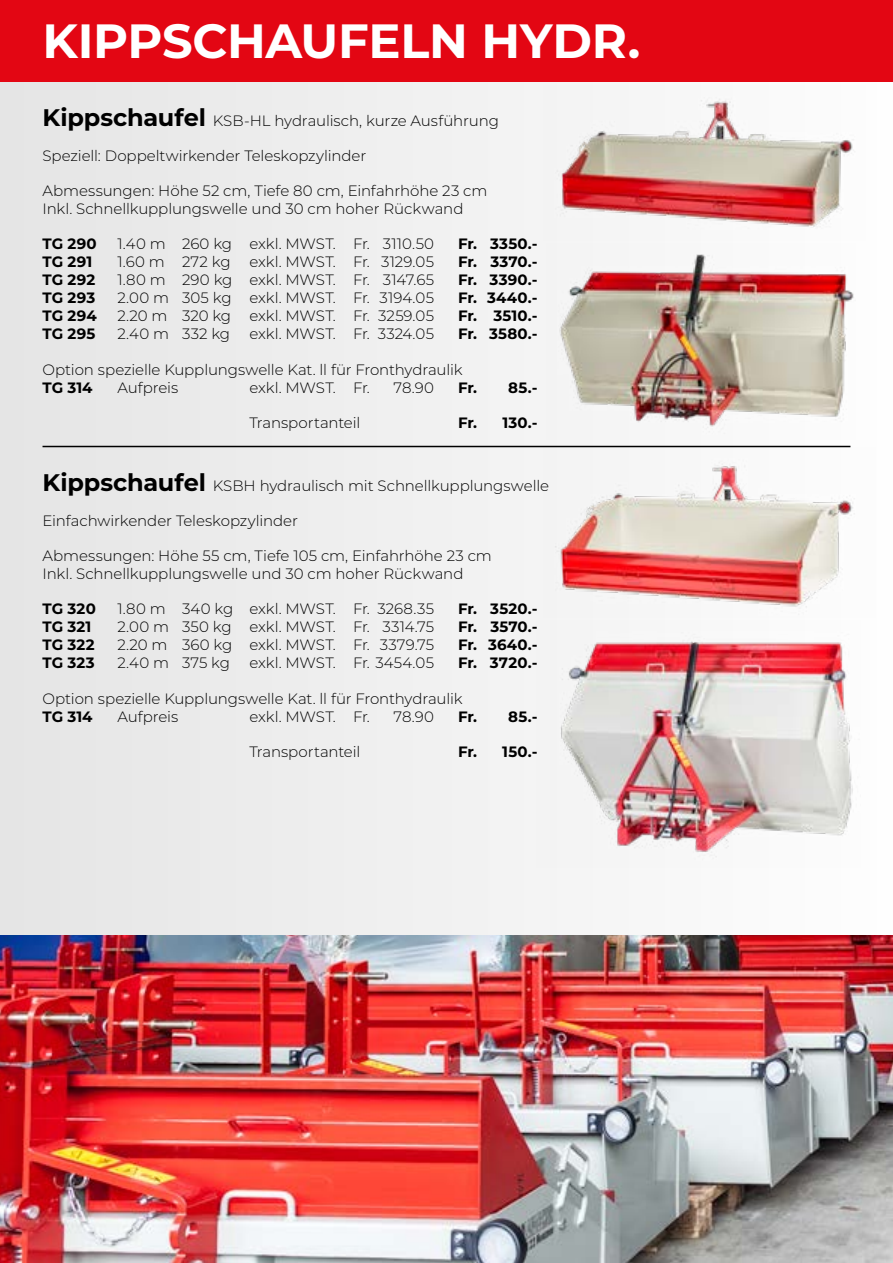
<style>
.page{position:relative;width:893px;height:1263px;background:#fff}
.page>*{position:absolute;margin:0;border:0;box-sizing:border-box;transform-origin:0 0}
.t1{font:700 48px "Montserrat";letter-spacing:-.005em;color:#fff}
.t2{font:300 15px/18px "Montserrat";letter-spacing:-.005em;color:#000}
.t3{font:700 15px "Montserrat";letter-spacing:.01em;color:#000}
.s1{font-weight:700;font-size:24px}
</style>
<div class="page">
<div style="left:0;top:0;width:893px;height:1263px;background:linear-gradient(to right,#e5e5e5,#fefefe)"></div>
<div style="left:0;top:0;width:893px;height:81px;background:#e30613"></div>
<hr style="left:43px;top:446px;width:807px;height:1px;background:#000">
<img style="left:537px;top:621px;width:323px;height:246px">
<img style="left:0;top:935px;width:893px;height:328px">
<img style="left:543px;top:448px;width:332px;height:170px">
<img style="left:547px;top:243px;width:308px;height:197px">
<img style="left:543px;top:85px;width:322px;height:156px">
<h1 class="t1" style="left:43px;top:6px;width:599px">KIPPSCHAUFELN HYDR.</h1>
<p class="t2" style="left:43px;top:111px;width:458px"><span class="s1">Kippschaufel</span> KSB-HL hydraulisch, kurze Ausführung</p>
<p class="t2" style="left:43px;top:146px;width:325px">Speziell: Doppeltwirkender Teleskopzylinder</p>
<p class="t2" style="left:43px;top:181px;width:446px">Abmessungen: Höhe 52 cm, Tiefe 80 cm, Einfahrhöhe 23 cm<br>Inkl. Schnellkupplungswelle und 30 cm hoher Rückwand</p>
<p class="t3" style="left:43px;top:232px;width:56px">TG 290</p>
<p class="t2" style="left:118px;top:234px;width:318px">1.40 m 260 kg exkl. MWST. Fr. 3110.50</p>
<p class="t3" style="left:458px;top:232px;width:81px">Fr. 3350.-</p>
<p class="t3" style="left:43px;top:250px;width:51px">TG 291</p>
<p class="t2" style="left:118px;top:252px;width:115px">1.60 m 272 kg</p>
<p class="t2" style="left:250px;top:252px;width:186px">exkl. MWST. Fr. 3129.05</p>
<p class="t3" style="left:458px;top:250px;width:81px">Fr. 3370.-</p>
<p class="t3" style="left:43px;top:268px;width:54px">TG 292</p>
<p class="t2" style="left:118px;top:270px;width:318px">1.80 m 290 kg exkl. MWST. Fr. 3147.65</p>
<p class="t3" style="left:458px;top:268px;width:81px">Fr. 3390.-</p>
<p class="t3" style="left:43px;top:286px;width:54px">TG 293</p>
<p class="t2" style="left:118px;top:288px;width:318px">2.00 m 305 kg exkl. MWST. Fr. 3194.05</p>
<p class="t3" style="left:458px;top:286px;width:81px">Fr. 3440.-</p>
<p class="t3" style="left:43px;top:304px;width:56px">TG 294</p>
<p class="t2" style="left:118px;top:306px;width:318px">2.20 m 320 kg exkl. MWST. Fr. 3259.05</p>
<p class="t3" style="left:458px;top:304px;width:81px">Fr. 3510.-</p>
<p class="t3" style="left:43px;top:322px;width:54px">TG 295</p>
<p class="t2" style="left:118px;top:324px;width:114px">2.40 m 332 kg</p>
<p class="t2" style="left:250px;top:324px;width:186px">exkl. MWST. Fr. 3324.05</p>
<p class="t3" style="left:458px;top:322px;width:81px">Fr. 3580.-</p>
<p class="t2" style="left:43px;top:360px;width:422px">Option spezielle Kupplungswelle Kat. ll für Fronthydraulik</p>
<p class="t3" style="left:43px;top:376px;width:52px">TG 314</p>
<p class="t2" style="left:118px;top:378px;width:62px">Aufpreis</p>
<p class="t2" style="left:250px;top:378px;width:122px">exkl. MWST. Fr.</p>
<p class="t2" style="left:394px;top:378px;width:42px">78.90</p>
<p class="t3" style="left:458px;top:376px;width:81px">Fr. 85.-</p>
<p class="t2" style="left:250px;top:413px;width:112px">Transportanteil</p>
<p class="t3" style="left:458px;top:411px;width:81px">Fr. 130.-</p>
<p class="t2" style="left:43px;top:476px;width:508px"><span class="s1">Kippschaufel</span> KSBH hydraulisch mit Schnellkupplungswelle</p>
<p class="t2" style="left:43px;top:511px;width:257px">Einfachwirkender Teleskopzylinder</p>
<p class="t2" style="left:43px;top:546px;width:451px">Abmessungen: Höhe 55 cm, Tiefe 105 cm, Einfahrhöhe 23 cm<br>Inkl. Schnellkupplungswelle und 30 cm hoher Rückwand</p>
<p class="t3" style="left:43px;top:598px;width:55px">TG 320</p>
<p class="t2" style="left:118px;top:599px;width:318px">1.80 m 340 kg exkl. MWST. Fr. 3268.35</p>
<p class="t3" style="left:458px;top:598px;width:81px">Fr. 3520.-</p>
<p class="t3" style="left:43px;top:616px;width:50px">TG 321</p>
<p class="t2" style="left:118px;top:617px;width:318px">2.00 m 350 kg exkl. MWST. Fr. 3314.75</p>
<p class="t3" style="left:458px;top:616px;width:81px">Fr. 3570.-</p>
<p class="t3" style="left:43px;top:634px;width:53px">TG 322</p>
<p class="t2" style="left:118px;top:635px;width:318px">2.20 m 360 kg exkl. MWST. Fr. 3379.75</p>
<p class="t3" style="left:458px;top:634px;width:81px">Fr. 3640.-</p>
<p class="t3" style="left:43px;top:652px;width:54px">TG 323</p>
<p class="t2" style="left:118px;top:653px;width:114px">2.40 m 375 kg</p>
<p class="t2" style="left:250px;top:653px;width:186px">exkl. MWST. Fr. 3454.05</p>
<p class="t3" style="left:458px;top:652px;width:81px">Fr. 3720.-</p>
<p class="t2" style="left:43px;top:689px;width:422px">Option spezielle Kupplungswelle Kat. ll für Fronthydraulik</p>
<p class="t3" style="left:43px;top:706px;width:52px">TG 314</p>
<p class="t2" style="left:118px;top:707px;width:62px">Aufpreis</p>
<p class="t2" style="left:250px;top:707px;width:122px">exkl. MWST. Fr.</p>
<p class="t2" style="left:394px;top:707px;width:42px">78.90</p>
<p class="t3" style="left:458px;top:706px;width:81px">Fr. 85.-</p>
<p class="t2" style="left:250px;top:743px;width:112px">Transportanteil</p>
<p class="t3" style="left:458px;top:741px;width:81px">Fr. 150.-</p>
</div>
